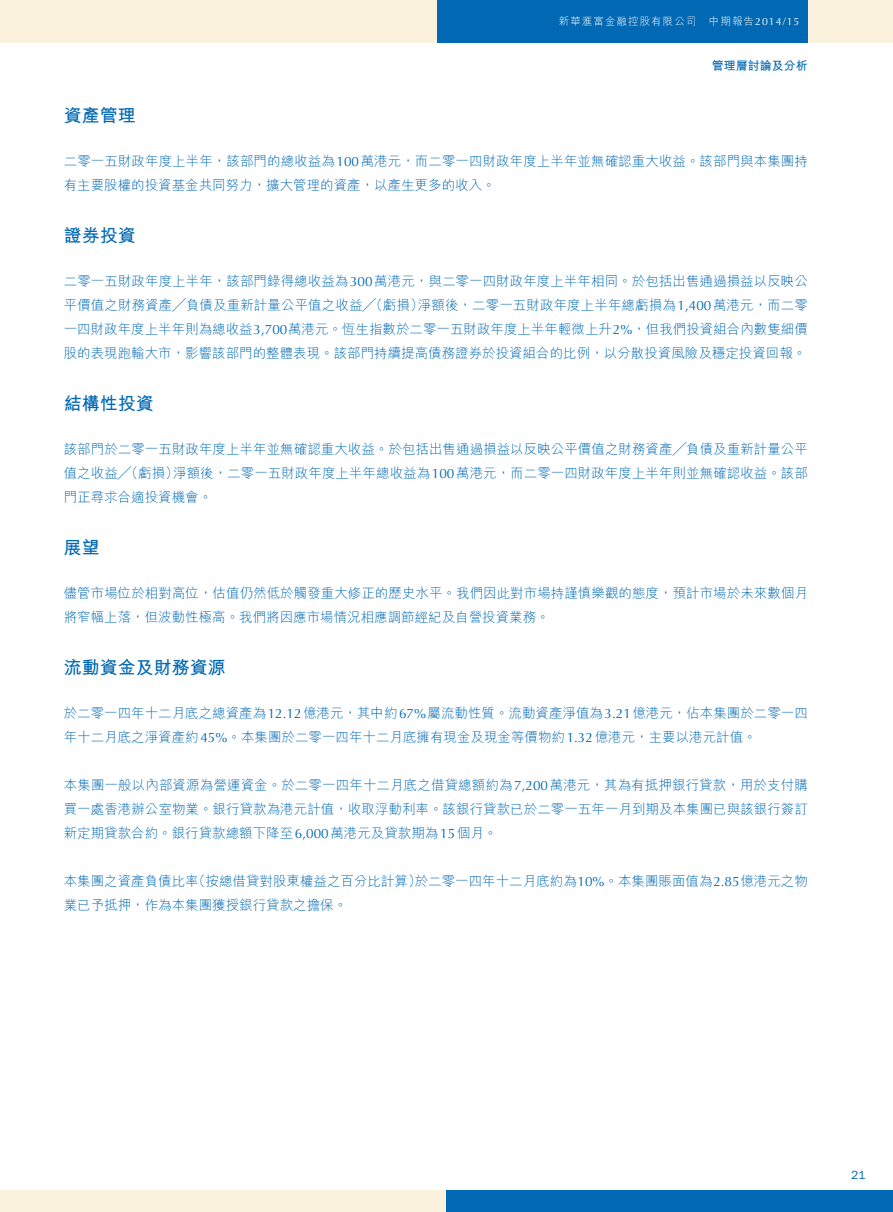
<style>
.page{position:relative;width:893px;height:1212px;background:#fff}
.page>*{position:absolute;margin:0;border:0;box-sizing:border-box;transform-origin:0 0}
.t1{font:18px "M Hei HK Bold B5 pc H";color:#0168b3}
.t2{font:13.5px/24px "M Hei HK Light B5 pc H";color:#0168b3}
.t3{font:12px "M Hei HK Bold B5 pc H";color:#0168b3}
.t4{font:12px "Franklin Gothic";color:#0168b3}
.t5{font:10.5px "M Hei HK Light B5 pc H";letter-spacing:.1em;color:#fff}
.s1{font-family:"Optima"}
</style>
<div class="page">
<div style="left:808px;top:0;width:85px;height:43px;background:#fbf2dd"></div>
<div style="left:437px;top:0;width:371px;height:43px;background:#0168b3"></div>
<div style="left:0;top:0;width:437px;height:43px;background:#fbf2dd"></div>
<div style="left:0;top:1191px;width:446px;height:21px;background:#fbf2dd"></div>
<div style="left:446px;top:1191px;width:447px;height:21px;background:#0168b3"></div>
<p class="t5" style="left:559px;top:17px;width:242px">新華滙富金融控股有限公司　中期報告<span class="s1">2014/15</span></p>
<p class="t3" style="left:712px;top:61px;width:97px">管理層討論及分析</p>
<p class="t1" style="left:64px;top:109px;width:73px">資產管理</p>
<p class="t2" style="left:64px;top:151px;width:746px">二零一五財政年度上半年，該部門的總收益為<span class="s1">100</span>萬港元，而二零一四財政年度上半年並無確認重大收益。該部門與本集團持有主要股權的投資基金共同努力，擴大管理的資產，以產生更多的收入。</p>
<p class="t1" style="left:64px;top:229px;width:73px">證券投資</p>
<p class="t2" style="left:64px;top:271px;width:746px;text-align:justify">二零一五財政年度上半年，該部門錄得總收益為<span class="s1">300</span>萬港元，與二零一四財政年度上半年相同。於包括出售通過損益以反映公平價值之財務資產╱負債及重新計量公平值之收益╱（虧損）淨額後，二零一五財政年度上半年總虧損為<span class="s1">1,400</span>萬港元，而二零一四財政年度上半年則為總收益<span class="s1">3,700</span>萬港元。恆生指數於二零一五財政年度上半年輕微上升<span class="s1">2%</span>，但我們投資組合內數隻細價股的表現跑輸大市，影響該部門的整體表現。該部門持續提高債務證券於投資組合的比例，以分散投資風險及穩定投資回報。</p>
<p class="t1" style="left:64px;top:397px;width:91px">結構性投資</p>
<p class="t2" style="left:64px;top:439px;width:746px;text-align:justify">該部門於二零一五財政年度上半年並無確認重大收益。於包括出售通過損益以反映公平價值之財務資產╱負債及重新計量公平值之收益╱（虧損）淨額後，二零一五財政年度上半年總收益為<span class="s1">100</span>萬港元，而二零一四財政年度上半年則並無確認收益。該部門正尋求合適投資機會。</p>
<p class="t1" style="left:64px;top:541px;width:37px">展望</p>
<p class="t2" style="left:64px;top:583px;width:746px">儘管市場位於相對高位，估值仍然低於觸發重大修正的歷史水平。我們因此對市場持謹慎樂觀的態度，預計市場於未來數個月將窄幅上落，但波動性極高。我們將因應市場情況相應調節經紀及自營投資業務。</p>
<p class="t1" style="left:64px;top:661px;width:163px">流動資金及財務資源</p>
<p class="t2" style="left:64px;top:703px;width:746px">於二零一四年十二月底之總資產為<span class="s1">12.12</span>億港元，其中約<span class="s1">67%</span>屬流動性質。流動資產淨值為<span class="s1">3.21</span>億港元，佔本集團於二零一四年十二月底之淨資產約<span class="s1">45%</span>。本集團於二零一四年十二月底擁有現金及現金等價物約<span class="s1">1.32</span>億港元，主要以港元計值。</p>
<p class="t2" style="left:64px;top:775px;width:746px;text-align:justify">本集團一般以內部資源為營運資金。於二零一四年十二月底之借貸總額約為<span class="s1">7,200</span>萬港元，其為有抵押銀行貸款，用於支付購買一處香港辦公室物業。銀行貸款為港元計值，收取浮動利率。該銀行貸款已於二零一五年一月到期及本集團已與該銀行簽訂新定期貸款合約。銀行貸款總額下降至<span class="s1">6,000</span>萬港元及貸款期為<span class="s1">15</span>個月。</p>
<p class="t2" style="left:64px;top:871px;width:746px">本集團之資產負債比率（按總借貸對股東權益之百分比計算）於二零一四年十二月底約為<span class="s1">10%</span>。本集團賬面值為<span class="s1">2.85</span>億港元之物業已予抵押，作為本集團獲授銀行貸款之擔保。</p>
<p class="t4" style="left:851px;top:1171px;width:16px">21</p>
</div>
